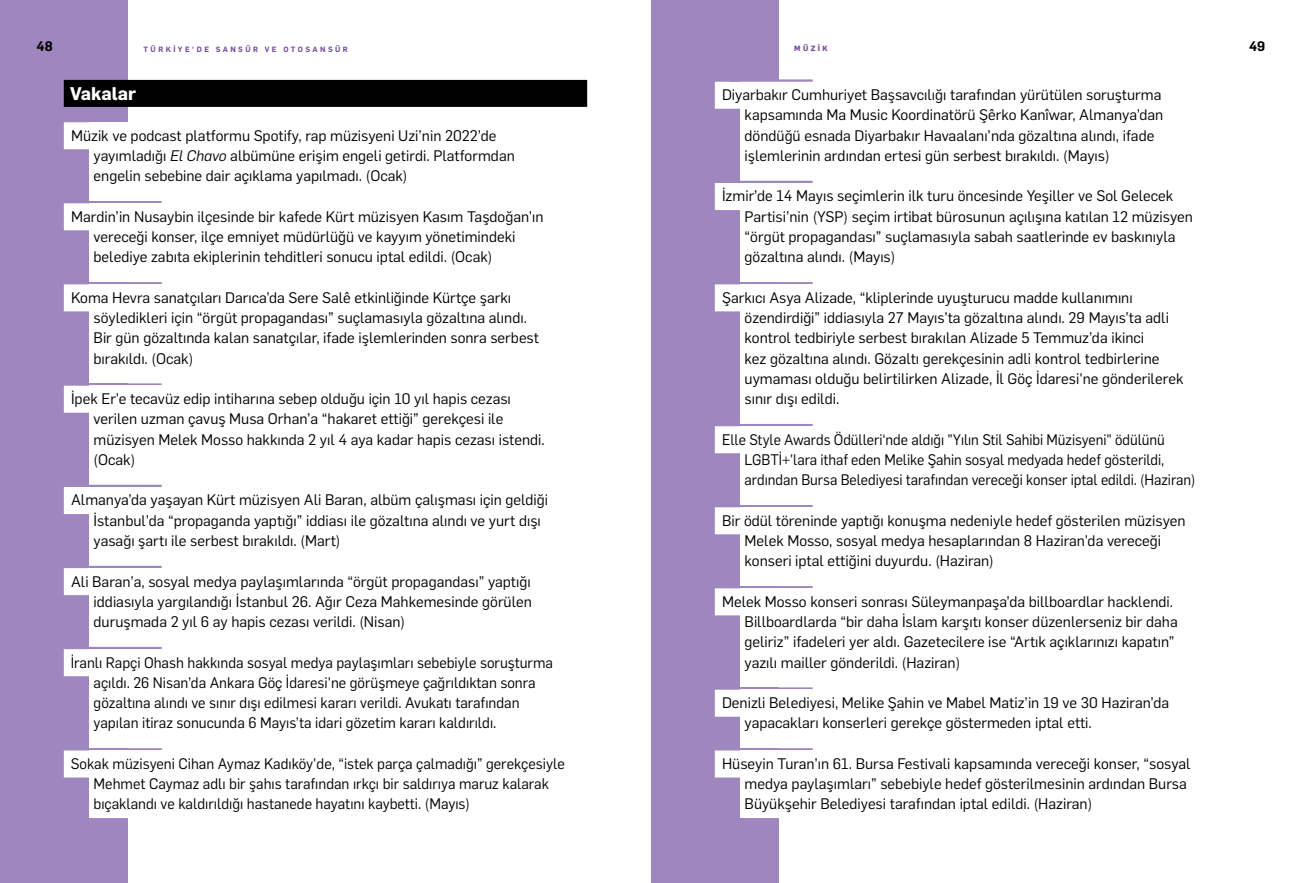
<style>
.page{position:relative;width:1302px;height:883px;background:#fff}
.page>*{position:absolute;margin:0;border:0;box-sizing:border-box;transform-origin:0 0}
.t1{font:700 18px "Flama";color:#fff}
.t2{font:15px/20.2px "Flama";color:#000}
.t3{font:15px/20.2px "Flama";color:#000;scale:.95 1}
.t4{font:600 13.5px "Flama";color:#000}
.t5{font:600 7.5px "Flama";letter-spacing:.325em;color:#724c9f}
.t6{font:700 7.5px "Flama";letter-spacing:.325em;color:#724c9f}
.s1{font-style:italic}
</style>
<div class="page">
<div style="left:0;top:0;width:128px;height:882px;background:#9e86be"></div>
<div style="left:651px;top:0;width:127px;height:882px;background:#9e86be"></div>
<div style="left:740px;top:82px;width:497px;height:88px;background:#fff"></div>
<div style="left:714px;top:82px;width:450px;height:27px;background:#fff"></div>
<div style="left:740px;top:167px;width:497px;height:14px;background:#fff"></div>
<hr style="left:714px;top:181px;width:98px;height:2px;background:#9e86be">
<div style="left:740px;top:183px;width:497px;height:88px;background:#fff"></div>
<div style="left:714px;top:183px;width:462px;height:27px;background:#fff"></div>
<div style="left:740px;top:268px;width:497px;height:14px;background:#fff"></div>
<hr style="left:714px;top:282px;width:98px;height:2px;background:#9e86be">
<div style="left:740px;top:284px;width:497px;height:129px;background:#fff"></div>
<div style="left:714px;top:284px;width:422px;height:27px;background:#fff"></div>
<div style="left:740px;top:410px;width:497px;height:14px;background:#fff"></div>
<hr style="left:714px;top:424px;width:98px;height:2px;background:#9e86be">
<div style="left:740px;top:426px;width:497px;height:68px;background:#fff"></div>
<div style="left:714px;top:426px;width:453px;height:27px;background:#fff"></div>
<div style="left:740px;top:491px;width:497px;height:14px;background:#fff"></div>
<hr style="left:714px;top:505px;width:98px;height:2px;background:#9e86be">
<div style="left:740px;top:507px;width:497px;height:68px;background:#fff"></div>
<div style="left:714px;top:507px;width:474px;height:27px;background:#fff"></div>
<div style="left:740px;top:572px;width:497px;height:14px;background:#fff"></div>
<hr style="left:714px;top:586px;width:98px;height:2px;background:#9e86be">
<div style="left:740px;top:588px;width:497px;height:88px;background:#fff"></div>
<div style="left:714px;top:588px;width:462px;height:27px;background:#fff"></div>
<div style="left:740px;top:673px;width:497px;height:14px;background:#fff"></div>
<hr style="left:714px;top:687px;width:98px;height:2px;background:#9e86be">
<div style="left:740px;top:689px;width:497px;height:48px;background:#fff"></div>
<div style="left:714px;top:689px;width:458px;height:27px;background:#fff"></div>
<div style="left:740px;top:734px;width:497px;height:14px;background:#fff"></div>
<hr style="left:714px;top:748px;width:98px;height:2px;background:#9e86be">
<div style="left:740px;top:750px;width:497px;height:68px;background:#fff"></div>
<div style="left:714px;top:750px;width:479px;height:27px;background:#fff"></div>
<div style="left:64px;top:80px;width:523px;height:27px;background:#000"></div>
<div style="left:89px;top:122px;width:498px;height:68px;background:#fff"></div>
<div style="left:64px;top:122px;width:436px;height:27px;background:#fff"></div>
<div style="left:89px;top:187px;width:498px;height:14px;background:#fff"></div>
<hr style="left:64px;top:201px;width:98px;height:2px;background:#9e86be">
<div style="left:89px;top:203px;width:498px;height:68px;background:#fff"></div>
<div style="left:64px;top:203px;width:483px;height:27px;background:#fff"></div>
<div style="left:89px;top:268px;width:498px;height:14px;background:#fff"></div>
<hr style="left:64px;top:282px;width:98px;height:2px;background:#9e86be">
<div style="left:89px;top:284px;width:498px;height:88px;background:#fff"></div>
<div style="left:64px;top:284px;width:450px;height:27px;background:#fff"></div>
<div style="left:89px;top:369px;width:498px;height:14px;background:#fff"></div>
<hr style="left:64px;top:383px;width:98px;height:2px;background:#9e86be">
<div style="left:89px;top:385px;width:498px;height:88px;background:#fff"></div>
<div style="left:64px;top:385px;width:450px;height:27px;background:#fff"></div>
<div style="left:89px;top:471px;width:498px;height:13px;background:#fff"></div>
<hr style="left:64px;top:484px;width:98px;height:3px;background:#9e86be">
<div style="left:89px;top:487px;width:498px;height:67px;background:#fff"></div>
<div style="left:64px;top:487px;width:487px;height:27px;background:#fff"></div>
<div style="left:89px;top:552px;width:498px;height:13px;background:#fff"></div>
<hr style="left:64px;top:565px;width:98px;height:3px;background:#9e86be">
<div style="left:89px;top:568px;width:498px;height:67px;background:#fff"></div>
<div style="left:64px;top:568px;width:470px;height:27px;background:#fff"></div>
<div style="left:89px;top:633px;width:498px;height:13px;background:#fff"></div>
<hr style="left:64px;top:646px;width:98px;height:3px;background:#9e86be">
<div style="left:89px;top:649px;width:498px;height:88px;background:#fff"></div>
<div style="left:64px;top:649px;width:492px;height:27px;background:#fff"></div>
<div style="left:89px;top:734px;width:498px;height:14px;background:#fff"></div>
<hr style="left:64px;top:748px;width:98px;height:2px;background:#9e86be">
<div style="left:89px;top:750px;width:498px;height:68px;background:#fff"></div>
<div style="left:64px;top:750px;width:504px;height:27px;background:#fff"></div>
<hr style="left:730px;top:79px;width:82px;height:3px;background:#9e86be">
<p class="t4" style="left:37px;top:37px;width:18px">48</p>
<p class="t5" style="left:144px;top:43px;width:206px">TÜRKIYE'DE SANSÜR VE OTOSANSÜR</p>
<p class="t4" style="left:1248px;top:37px;width:18px">49</p>
<p class="t2" style="left:744px;top:84px;width:420px;text-indent:-23px">Diyarbakır Cumhuriyet Başsavcılığı tarafından yürütülen soruşturma kapsamında Ma Music Koordinatörü Şêrko Kanîwar, Almanya’dan döndüğü esnada Diyarbakır Havaalanı’nda gözaltına alındı, ifade işlemlerinin ardından ertesi gün serbest bırakıldı. (Mayıs)</p>
<p class="t2" style="left:744px;top:185px;width:450px;text-indent:-23px">İzmir’de 14 Mayıs seçimlerin ilk turu öncesinde Yeşiller ve Sol Gelecek Partisi’nin (YSP) seçim irtibat bürosunun açılışına katılan 12 müzisyen “örgüt propagandası” suçlamasıyla sabah saatlerinde ev baskınıyla gözaltına alındı. (Mayıs)</p>
<p class="t2" style="left:744px;top:286px;width:440px;text-indent:-23px">Şarkıcı Asya Alizade, “kliplerinde uyuşturucu madde kullanımını özendirdiği” iddiasıyla 27 Mayıs’ta gözaltına alındı. 29 Mayıs’ta adli kontrol tedbiriyle serbest bırakılan Alizade 5 Temmuz’da ikinci<br>kez gözaltına alındı. Gözaltı gerekçesinin adli kontrol tedbirlerine uymaması olduğu belirtilirken Alizade, İl Göç İdaresi'ne gönderilerek sınır dışı edildi.</p>
<p class="t3" style="left:744px;top:428px;width:476px;text-indent:-23px">Elle Style Awards Ödülleri‘nde aldığı "Yılın Stil Sahibi Müzisyeni" ödülünü<br>LGBTİ+'lara ithaf eden Melike Şahin sosyal medyada hedef gösterildi, ardından Bursa Belediyesi tarafından vereceği konser iptal edildi. (Haziran)</p>
<p class="t2" style="left:744px;top:509px;width:442px;text-indent:-23px">Bir ödül töreninde yaptığı konuşma nedeniyle hedef gösterilen müzisyen<br>Melek Mosso, sosyal medya hesaplarından 8 Haziran’da vereceği konseri iptal ettiğini duyurdu. (Haziran)</p>
<p class="t2" style="left:744px;top:590px;width:434px;text-indent:-23px">Melek Mosso konseri sonrası Süleymanpaşa’da billboardlar hacklendi.<br>Billboardlarda “bir daha İslam karşıtı konser düzenlerseniz bir daha geliriz” ifadeleri yer aldı. Gazetecilere ise “Artık açıklarınızı kapatın” yazılı mailler gönderildi. (Haziran)</p>
<p class="t2" style="left:744px;top:691px;width:426px;text-indent:-23px">Denizli Belediyesi, Melike Şahin ve Mabel Matiz’in 19 ve 30 Haziran’da yapacakları konserleri gerekçe göstermeden iptal etti.</p>
<p class="t2" style="left:744px;top:752px;width:447px;text-indent:-23px">Hüseyin Turan’ın 61. Bursa Festivali kapsamında vereceği konser, “sosyal medya paylaşımları” sebebiyle hedef gösterilmesinin ardından Bursa<br>Büyükşehir Belediyesi tarafından iptal edildi. (Haziran)</p>
<p class="t6" style="left:794px;top:43px;width:35px">MÜZIK</p>
<p class="t1" style="left:70px;top:81px;width:67px">Vakalar</p>
<p class="t2" style="left:94px;top:124px;width:422px;text-indent:-23px">Müzik ve podcast platformu Spotify, rap müzisyeni Uzi’nin 2022’de yayımladığı <span class="s1">El Chavo</span> albümüne erişim engeli getirdi. Platformdan engelin sebebine dair açıklama yapılmadı. (Ocak)</p>
<p class="t2" style="left:94px;top:205px;width:451px;text-indent:-23px">Mardin’in Nusaybin ilçesinde bir kafede Kürt müzisyen Kasım Taşdoğan’ın vereceği konser, ilçe emniyet müdürlüğü ve kayyım yönetimindeki belediye zabıta ekiplerinin tehditleri sonucu iptal edildi. (Ocak)</p>
<p class="t2" style="left:94px;top:286px;width:447px;text-indent:-23px">Koma Hevra sanatçıları Darıca’da Sere Salê etkinliğinde Kürtçe şarkı söyledikleri için “örgüt propagandası” suçlamasıyla gözaltına alındı.<br>Bir gün gözaltında kalan sanatçılar, ifade işlemlerinden sonra serbest bırakıldı. (Ocak)</p>
<p class="t2" style="left:94px;top:387px;width:452px;text-indent:-23px">İpek Er’e tecavüz edip intiharına sebep olduğu için 10 yıl hapis cezası verilen uzman çavuş Musa Orhan’a “hakaret ettiği” gerekçesi ile müzisyen Melek Mosso hakkında 2 yıl 4 aya kadar hapis cezası istendi. (Ocak)</p>
<p class="t2" style="left:94px;top:489px;width:456px;text-indent:-23px">Almanya’da yaşayan Kürt müzisyen Ali Baran, albüm çalışması için geldiği<br>İstanbul’da “propaganda yaptığı” iddiası ile gözaltına alındı ve yurt dışı yasağı şartı ile serbest bırakıldı. (Mart)</p>
<p class="t2" style="left:94px;top:570px;width:440px;text-align:justify;text-indent:-23px">Ali Baran’a, sosyal medya paylaşımlarında “örgüt propagandası” yaptığı iddiasıyla yargılandığı İstanbul 26. Ağır Ceza Mahkemesinde görülen duruşmada 2 yıl 6 ay hapis cezası verildi. (Nisan)</p>
<p class="t2" style="left:94px;top:651px;width:461px;text-indent:-23px">İranlı Rapçi Ohash hakkında sosyal medya paylaşımları sebebiyle soruşturma açıldı. 26 Nisan’da Ankara Göç İdaresi'ne görüşmeye çağrıldıktan sonra gözaltına alındı ve sınır dışı edilmesi kararı verildi. Avukatı tarafından yapılan itiraz sonucunda 6 Mayıs’ta idari gözetim kararı kaldırıldı.</p>
<p class="t2" style="left:94px;top:752px;width:472px;text-indent:-23px">Sokak müzisyeni Cihan Aymaz Kadıköy'de, “istek parça çalmadığı” gerekçesiyle<br>Mehmet Caymaz adlı bir şahıs tarafından ırkçı bir saldırıya maruz kalarak bıçaklandı ve kaldırıldığı hastanede hayatını kaybetti. (Mayıs)</p>
</div>
